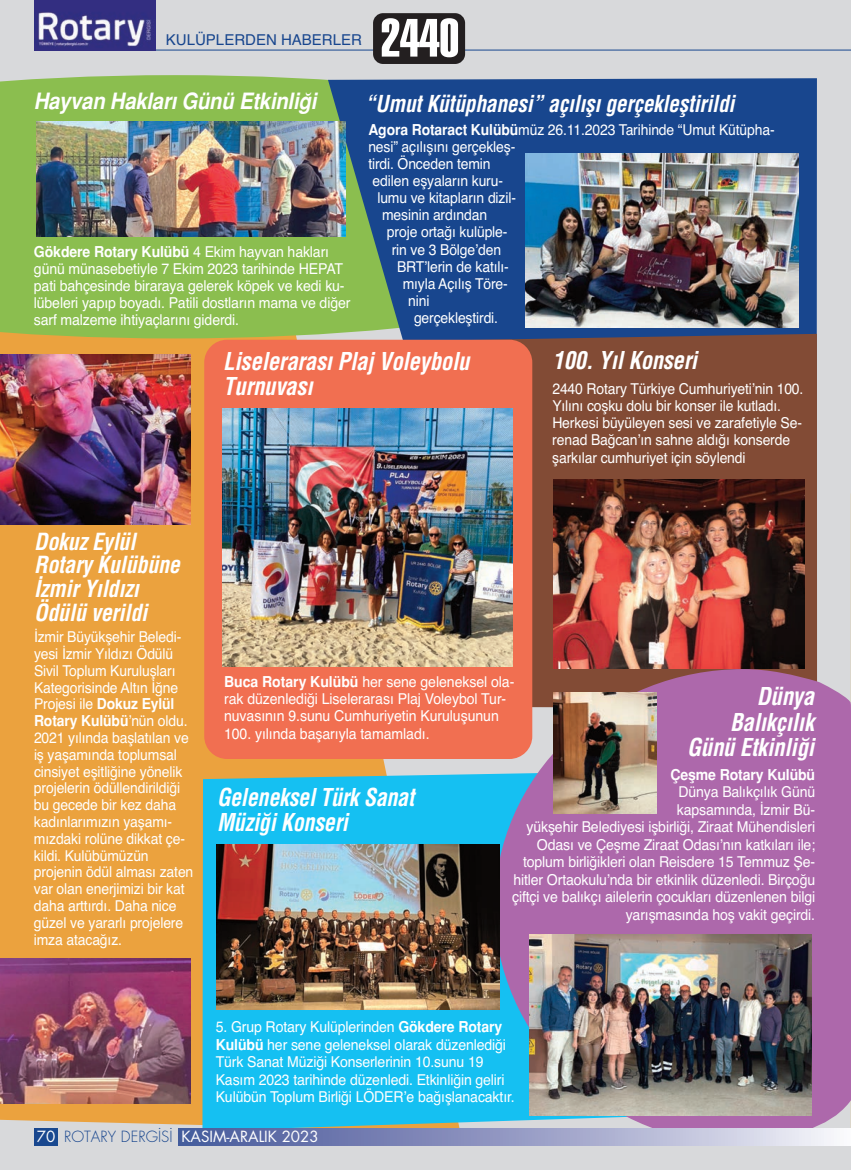
<style>
.page{position:relative;width:851px;height:1170px;background:#fff}
.page>*{position:absolute;margin:0;border:0;box-sizing:border-box;transform-origin:0 0}
.t1{font:52.8px "Helveticam Extra Compress";color:#fff}
.t2{font:italic 700 24px/25.5px "Helveticam Cond";letter-spacing:-.01em;color:#fff;text-align:right;scale:.95 1}
.t3{font:italic 700 24px/25.5px "Helveticam Cond";letter-spacing:-.01em;color:#fff;scale:.92 1}
.t4{font:italic 700 24px "Helveticam Cond";letter-spacing:-.01em;color:#fff;scale:.94 1}
.t5{font:italic 700 22.95px/23.7px "Helveticam Cond";letter-spacing:-.01em;color:#fff;scale:.96 1}
.t6{font:italic 700 22.8px "Helveticam Cond";letter-spacing:-.01em;color:#fff;scale:.94 1}
.t7{font:italic 700 22.5px "Helveticam";letter-spacing:-.01em;color:#fff;scale:.9 1}
.t8{font:15px/17.5px "Helvetica";letter-spacing:-.01em;color:#fff;scale:.94 1}
.t9{font:15px/16.8px "Helvetica";letter-spacing:-.01em;color:#fff;scale:.93 1}
.t10{font:700 15px "Helveticam";letter-spacing:-.01em;color:#fff;scale:.94 1}
.t11{font:15px "Futura Bookm";color:#fff}
.t12{font:700 15px "Helveticam";letter-spacing:-.01em;color:#fff;scale:.93 1}
.t13{font:15px "Helvetica";color:#18468e}
.s1{font-family:"Helvetica";font-weight:400}
.s2{font-family:"Helveticam";font-weight:700}
.s3{font-family:"Futura Lightm";color:#18468e}
</style>
<div class="page">
<div style="left:0;top:0;width:850px;height:1169px;background:#d8d9db"></div>
<div style="left:0;top:338px;width:386px;height:787px;background:#eba23e"></div>
<div style="left:0;top:75px;width:328px;height:263px;background:#8bbe4f"></div>
<svg style="left:328px;top:78px;width:488px;height:262px;background:#255389"></svg>
<div style="left:351px;top:334px;width:465px;height:335px;background:#824b35"></div>
<div style="left:202px;top:772px;width:292px;height:355px;background:#15c0f2"></div>
<svg style="left:494px;top:669px;width:356px;height:458px;background:#a371ac"></svg>
<hr style="left:146px;top:50px;width:704px;height:1px;background:#18468e">
<svg style="left:34px;top:1127px;width:816px;height:17px;background:#969dc3"></svg>
<div style="left:58px;top:1126px;width:120px;height:19px;background:#d8d9db"></div>
<svg style="left:850px;top:0;width:1px;height:1128px"></svg>
<img style="left:34px;top:0;width:121px;height:50px">
<div style="left:204px;top:340px;width:328px;height:419px;background:#f16f51;border-radius:23px"></div>
<img style="left:0;top:354px;width:190px;height:170px">
<img style="left:0;top:958px;width:190px;height:145px">
<div style="left:373px;top:13px;width:92px;height:51px;background:#231f20;border-radius:10px"></div>
<img style="left:223px;top:408px;width:290px;height:258px">
<img style="left:216px;top:844px;width:283px;height:165px">
<img style="left:525px;top:153px;width:273px;height:174px">
<img style="left:553px;top:479px;width:251px;height:189px">
<img style="left:36px;top:121px;width:310px;height:116px">
<img style="left:553px;top:692px;width:103px;height:121px">
<img style="left:529px;top:934px;width:282px;height:181px">
<p class="t13" style="left:166px;top:31px;width:197px">KULÜPLERDEN HABERLER</p>
<h1 class="t1" style="left:380px;top:6px;width:80px">2440</h1>
<h3 class="t7" style="left:34px;top:88px;width:315px">Hayvan Hakları Günü Etkinliği</h3>
<p class="t10" style="left:34px;top:242px;width:315px">Gökdere Rotary Kulübü <span class="s1">4 Ekim hayvan hakları</span></p>
<p class="t8" style="left:34px;top:260px;width:338px;line-height:17.1px">günü münasebetiyle 7 Ekim 2023 tarihinde HEPAT pati bahçesinde biraraya gelerek köpek ve kedi ku&shy;lübeleri yapıp boyadı. Patili dostların mama ve diğer sarf malzeme ihtiyaçlarını giderdi.</p>
<h3 class="t6" style="left:365px;top:89px;width:394px">“Umut Kütüphanesi” açılışı gerçekleştirildi</h3>
<p class="t9" style="left:368px;top:121px;width:438px"><span class="s2">Agora Rotaract Kulübü</span>müz 26.11.2023 Tarihinde “Umut Kütüpha-</p>
<p class="t9" style="left:368px;top:138px;width:159px">nesi” açılışını gerçekleş-</p>
<p class="t9" style="left:368px;top:155px;width:133px">tirdi. Önceden temin</p>
<p class="t9" style="left:372px;top:172px;width:142px">edilen eşyaların kuru-</p>
<p class="t9" style="left:377px;top:190px;width:150px">lumu ve kitapların dizil-</p>
<p class="t9" style="left:382px;top:207px;width:114px">mesinin ardından</p>
<p class="t9" style="left:387px;top:224px;width:131px">proje ortağı kulüple-</p>
<p class="t9" style="left:392px;top:241px;width:119px">rin ve 3 Bölge’den</p>
<p class="t9" style="left:397px;top:258px;width:122px">BRT’lerin de katılı-</p>
<p class="t9" style="left:402px;top:275px;width:115px">mıyla Açılış Töre-</p>
<p class="t9" style="left:408px;top:292px;width:24px">nini</p>
<p class="t9" style="left:414px;top:309px;width:92px">gerçekleştirdi.</p>
<h2 class="t2" style="left:223px;top:348px;width:261px;text-align:left">Liselerarası Plaj Voleybolu<br>Turnuvası</h2>
<h2 class="t4" style="left:552px;top:346px;width:155px">100. Yıl Konseri</h2>
<p class="t9" style="left:552px;top:380px;width:271px">2440 Rotary Türkiye Cumhuriyeti’nin 100.<br>Yılını coşku dolu bir konser ile kutladı.<br>Herkesi büyüleyen sesi ve zarafetiyle Se&shy;renad Bağcan’ın sahne aldığı konserde şarkılar cumhuriyet için söylendi</p>
<h3 class="t5" style="left:34px;top:529px;width:153px">Dokuz Eylül<br>Rotary Kulübüne<br>İzmir Yıldızı<br>Ödülü verildi</h3>
<p class="t9" style="left:34px;top:628px;width:160px">İzmir Büyükşehir Beledi&shy;yesi İzmir Yıldızı Ödülü<br>Sivil Toplum Kuruluşları<br>Kategorisinde Altın İğne<br>Projesi ile <span class="s2">Dokuz Eylül</span></p>
<p class="t12" style="left:34px;top:712px;width:167px">Rotary Kulübü<span class="s1">’nün oldu.</span></p>
<p class="t9" style="left:34px;top:729px;width:173px">2021 yılında başlatılan ve iş yaşamında toplumsal cinsiyet eşitliğine yönelik projelerin ödüllendirildiği bu gecede bir kez daha kadınlarımızın yaşamı&shy;mızdaki rolüne dikkat çe&shy;kildi. Kulübümüzün projenin ödül alması zaten var olan enerjimizi bir kat daha arttırdı. Daha nice güzel ve yararlı projelere imza atacağız.</p>
<p class="t8" style="left:224px;top:672px;width:310px"><span class="s2">Buca Rotary Kulübü</span> her sene geleneksel ola&shy;rak düzenlediği Liselerarası Plaj Voleybol Tur&shy;nuvasının 9.sunu Cumhuriyetin Kuruluşunun 100. yılında başarıyla tamamladı.</p>
<h2 class="t2" style="left:687px;top:684px;width:135px">Dünya<br>Balıkçılık<br>Günü Etkinliği</h2>
<p class="t10" style="left:670px;top:765px;width:155px">Çeşme Rotary Kulübü</p>
<p class="t8" style="left:512px;top:783px;width:324px;text-align:right">Dünya Balıkçılık Günü<br>kapsamında, İzmir Bü-<br>yükşehir Belediyesi işbirliği, Ziraat Mühendisleri Odası ve Çeşme Ziraat Odası’nın katkıları ile; toplum birliğikleri olan Reisdere 15 Temmuz Şe&shy;hitler Ortaokulu’nda bir etkinlik düzenledi. Birçoğu çiftçi ve balıkçı ailelerin çocukları düzenlenen bilgi yarışmasında hoş vakit geçirdi.</p>
<h2 class="t3" style="left:217px;top:784px;width:216px">Geleneksel Türk Sanat<br>Müziği Konseri</h2>
<p class="t8" style="left:216px;top:1018px;width:319px">5. Grup Rotary Kulüplerinden <span class="s2">Gökdere Rotary Kulübü</span> her sene geleneksel olarak düzenlediği Türk Sanat Müziği Konserlerinin 10.sunu 19<br>Kasım 2023 tarihinde düzenledi. Etkinliğin geliri Kulübün Toplum Birliği LÖDER’e bağışlanacaktır.</p>
<p class="t11" style="left:37px;top:1126px;width:283px">70 <span class="s3">ROTARY DERGİSİ</span> KASIM-ARALIK 2023</p>
</div>
